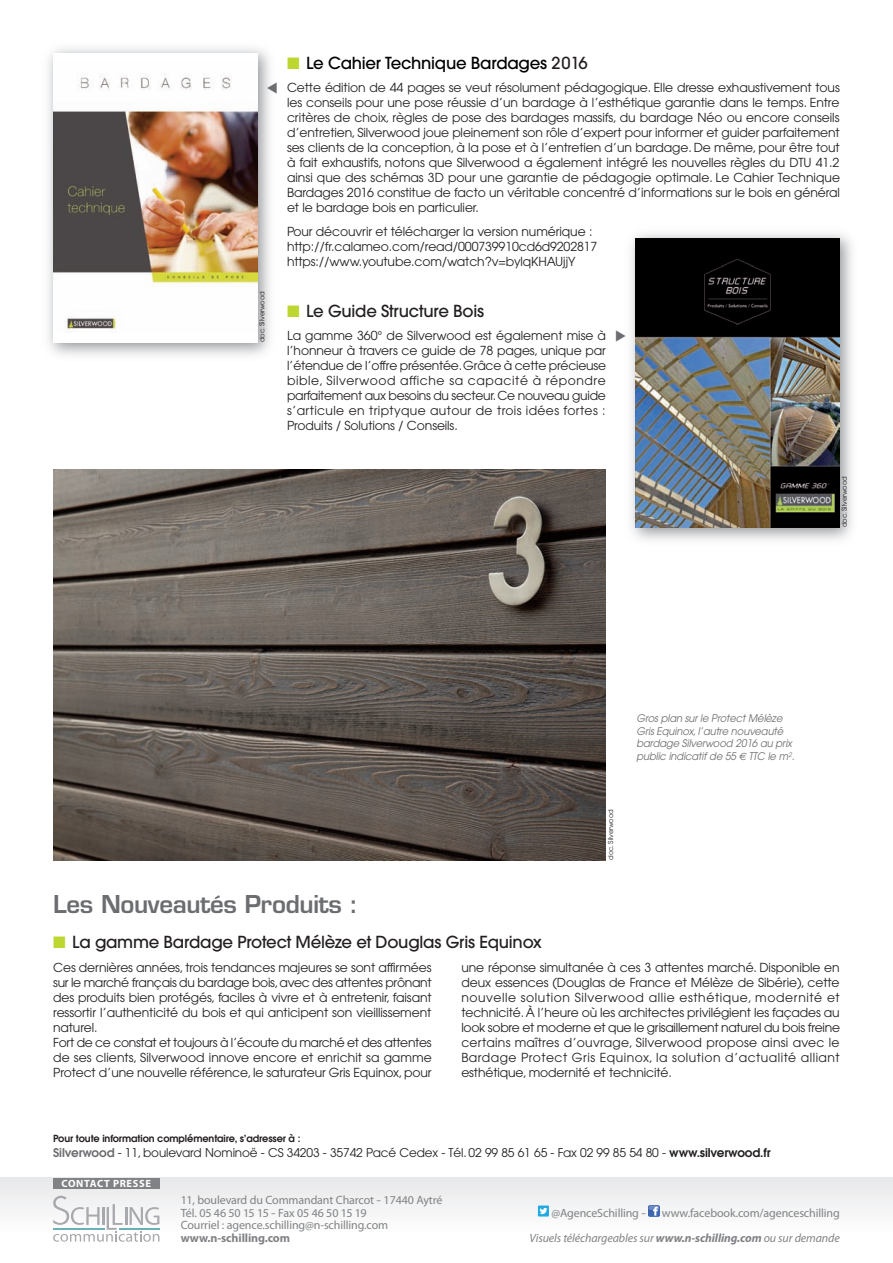
<style>
.page{position:relative;width:893px;height:1263px;background:#fff}
.page>*{position:absolute;margin:0;border:0;box-sizing:border-box;transform-origin:0 0}
.t1{font:600 24px "Eurostile";letter-spacing:-.015em;color:#6c6d70}
.t2{font:500 16.5px "Avant Garde";letter-spacing:-.015em;color:#231f20}
.t3{font:500 16.5px "Avant Garde";letter-spacing:-.015em;color:#000}
.t4{font:12.3px/15px "Avant Garde";letter-spacing:-.01em;color:#231f20;text-align:justify}
.t5{font:12px/12.6px "Myriad Pro";letter-spacing:-.01em;color:#808285}
.t6{font:12px "Avant Garde";letter-spacing:-.01em;color:#231f20}
.t7{font:italic 12px "Myriad Pro";letter-spacing:-.01em;color:#808285}
.t8{font:700 12px "Myriad Pro";letter-spacing:-.01em;color:#808285}
.t9{font:italic 10.5px/12.6px "Avant Garde";letter-spacing:-.01em;color:#6c6d70;scale:.95 1}
.t10{font:700 10.5px "Myriad Pro";letter-spacing:.06em;color:#fff}
.t11{font:600 9.75px "Avant Garde";letter-spacing:-.01em;color:#231f20}
.t12{font:6.75px "Avant Garde";letter-spacing:-.005em;color:#231f20}
.s1{color:#bed630}
.s2{color:#231f20}
.s3{font-family:"Euro Sans"}
.s4{font-weight:600;color:#6c6d70}
.s5{font-weight:600}
.s6{font-weight:700}
</style>
<div class="page">
<img style="left:53px;top:470px;width:553px;height:390px">
<div style="left:0;top:1178px;width:893px;height:53px;background:#f1f2f3"></div>
<div style="left:53px;top:1178px;width:106px;height:10px;background:#808285"></div>
<svg style="left:53px;top:1196px;width:106px;height:46px"></svg>
<div style="left:538px;top:1205px;width:11px;height:11px;background:#24aae1"></div>
<svg style="left:540px;top:1208px;width:7px;height:6px"></svg>
<svg style="left:648px;top:1205px;width:11px;height:12px"></svg>
<img style="left:48px;top:48px;width:222px;height:308px">
<div style="left:53px;top:53px;width:204px;height:289px;background:#fff"></div>
<img style="left:53px;top:73px;width:204px;height:260px">
<img style="left:631px;top:233px;width:221px;height:308px">
<img style="left:636px;top:238px;width:204px;height:289px">
<svg style="left:267px;top:82px;width:3px;height:11px"></svg>
<p class="t12" style="left:259px;top:342px;width:52px;rotate:-90deg">doc. Silverwood</p>
<h2 class="t3" style="left:287px;top:56px;width:302px"><span class="s1">■</span> Le Cahier Technique Bardages <span class="s2">2016</span></h2>
<p class="t4" style="left:287px;top:81px;width:555px">Cette édition de 44 pages se veut résolument pédagogique. Elle dresse exhaustivement tous les conseils pour une pose réussie d’un bardage à l’esthétique garantie dans le temps. Entre critères de choix, règles de pose des bardages massifs, du bardage Néo ou encore conseils d’entretien, Silverwood joue pleinement son rôle d’expert pour informer et guider parfaitement ses clients de la conception, à la pose et à l’entretien d’un bardage. De même, pour être tout à fait exhaustifs, notons que Silverwood a également intégré les nouvelles règles du DTU 41.2 ainsi que des schémas 3D pour une garantie de pédagogie optimale. Le Cahier Technique Bardages 2016 constitue de facto un véritable concentré d’informations sur le bois en général et le bardage bois en particulier.</p>
<p class="t4" style="left:287px;top:225px;width:312px;text-align:left">Pour découvrir et télécharger la version numérique : http://fr.calameo.com/read/000739910cd6d9202817 https://www.youtube.com/watch?v=bylqKHAUjjY</p>
<h2 class="t2" style="left:287px;top:304px;width:199px"><span class="s1">■</span> Le Guide Structure Bois</h2>
<p class="t4" style="left:287px;top:329px;width:321px">La gamme 360° de Silverwood est également mise à l’honneur à travers ce guide de 78 pages, unique par l’étendue de l’offre présentée. Grâce à cette précieuse bible, Silverwood affiche sa capacité à répondre parfaitement aux besoins du secteur. Ce nouveau guide s’articule en triptyque autour de trois idées fortes :<br>Produits / Solutions / Conseils.</p>
<p class="t12" style="left:842px;top:527px;width:52px;rotate:-90deg">doc. Silverwood</p>
<p class="t12" style="left:608px;top:860px;width:52px;rotate:-90deg">doc. Silverwood</p>
<p class="t9" style="left:636px;top:713px;width:168px">Gros plan sur le Protect Mélèze<br>Gris Equinox, l’autre nouveauté bardage Silverwood 2016 au prix public indicatif de 55 <span class="s3">€</span> TTC le m<sup>2</sup>.</p>
<h1 class="t1" style="left:53px;top:895px;width:307px">Les Nouveautés Produits :</h1>
<h2 class="t2" style="left:53px;top:936px;width:490px"><span class="s1">■</span> La gamme Bardage Protect Mélèze et Douglas Gris Equinox</h2>
<p class="t4" style="left:53px;top:961px;width:380px;text-align:left">Ces dernières années, trois tendances majeures se sont affirmées sur le marché français du bardage bois, avec des attentes prônant des produits bien protégés, faciles à vivre et à entretenir, faisant ressortir l’authenticité du bois et qui anticipent son vieillissement naturel.<br>Fort de ce constat et toujours à l’écoute du marché et des attentes de ses clients, Silverwood innove encore et enrichit sa gamme Protect d’une nouvelle référence, le saturateur Gris Equinox, pour</p>
<p class="t4" style="left:461px;top:961px;width:380px">une réponse simultanée à ces 3 attentes marché. Disponible en deux essences (Douglas de France et Mélèze de Sibérie), cette nouvelle solution Silverwood allie esthétique, modernité et technicité. À l’heure où les architectes privilégient les façades au look sobre et moderne et que le grisaillement naturel du bois freine certains maîtres d’ouvrage, Silverwood propose ainsi avec le Bardage Protect Gris Equinox, la solution d’actualité alliant esthétique, modernité et technicité.</p>
<p class="t11" style="left:53px;top:1134px;width:249px">Pour toute information complémentaire, s’adresser à :</p>
<p class="t6" style="left:53px;top:1148px;width:719px"><span class="s4">Silverwood</span> - 11, boulevard Nominoë - CS 34203 - 35742 Pacé Cedex - Tél. 02 99 85 61 65 - Fax 02 99 85 54 80 - <span class="s5">www.silverwood.fr</span></p>
<p class="t10" style="left:62px;top:1179px;width:91px">CONTACT PRESSE</p>
<p class="t5" style="left:181px;top:1194px;width:263px">11, boulevard du Commandant Charcot - 17440 Aytré<br>Tél. 05 46 50 15 15 - Fax 05 46 50 15 19</p>
<p class="t5" style="left:551px;top:1207px;width:96px">@AgenceSchilling -</p>
<p class="t5" style="left:662px;top:1207px;width:179px">www.facebook.com/agenceschilling</p>
<p class="t5" style="left:181px;top:1220px;width:209px">Courriel : agence.schilling@n-schilling.com</p>
<p class="t8" style="left:181px;top:1233px;width:111px">www.n-schilling.com</p>
<p class="t7" style="left:529px;top:1233px;width:312px">Visuels téléchargeables sur <span class="s6">www.n-schilling.com</span> ou sur demande</p>
</div>
